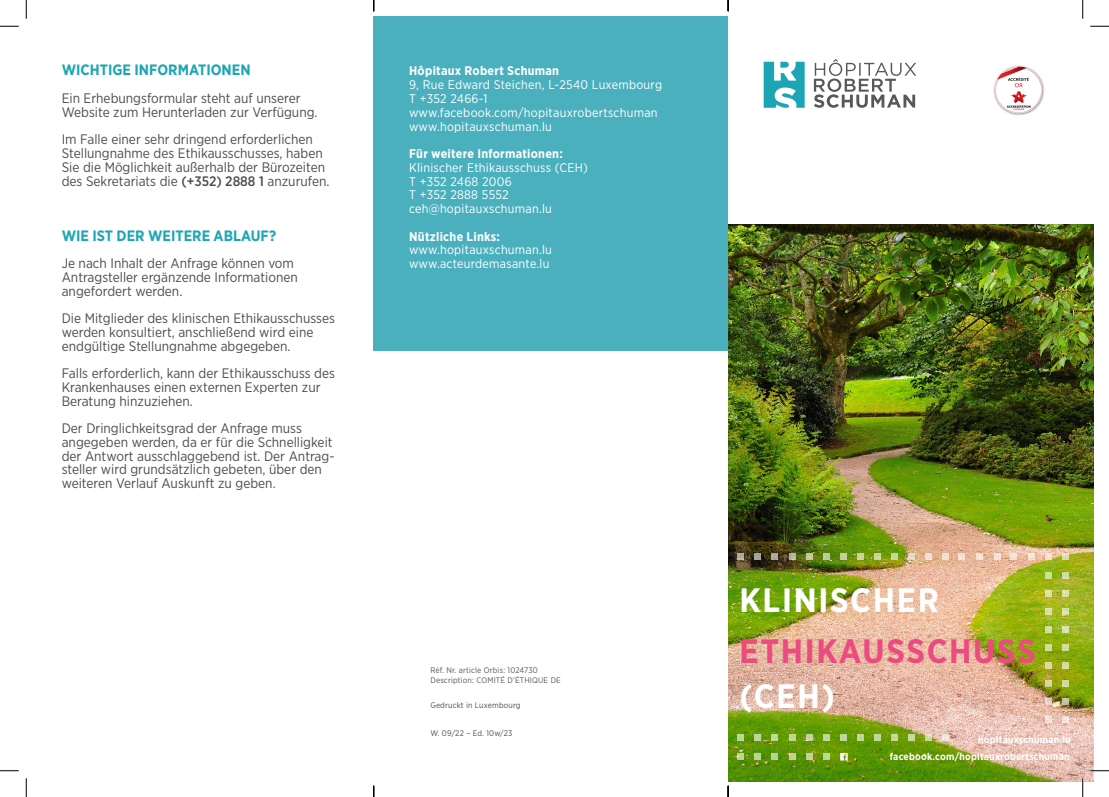
<style>
.page{position:relative;width:1109px;height:797px;background:#fff}
.page>*{position:absolute;margin:0;border:0;box-sizing:border-box;transform-origin:0 0}
._00_Headline_Flyer{font:700 33.75px "Gotham Narrow";letter-spacing:.05em;color:#fff}
._00_Headline_Flyer-2{font:700 33.75px "Gotham Narrow";letter-spacing:.05em;color:#ec4b80}
._01_HH1_blau{font:700 15px "Gotham Narrow";color:#1ca6b5}
._02_body{font:13.75px/13.8px "Gotham Narrow";color:#494f51}
._02_body_white{font:12.5px "Gotham Narrow";letter-spacing:.02em;color:#fff}
._02_body_white-2{font:700 12.5px "Gotham Narrow";letter-spacing:.02em;color:#fff}
._03_body{font:700 10px "Gotham Narrow";letter-spacing:.02em;color:#fff}
.t1{font:8.12px "Gotham Narrow";letter-spacing:.02em;color:#57585a}
._03_Fussnote{font:8.12px "Gotham Narrow";letter-spacing:.02em;color:#494f51}
.s1{font-weight:500}
</style>
<div class="page">
<img style="left:728px;top:224px;width:365px;height:557px">
<div style="left:737px;top:734px;width:6px;height:7px;background:#bbd69a"></div>
<svg style="left:737px;top:753px;width:6px;height:6px"></svg>
<svg style="left:737px;top:553px;width:6px;height:7px"></svg>
<div style="left:754px;top:734px;width:6px;height:7px;background:#bdd69a"></div>
<svg style="left:754px;top:753px;width:6px;height:6px"></svg>
<div style="left:771px;top:734px;width:7px;height:7px;background:#bfd69a"></div>
<div style="left:754px;top:553px;width:6px;height:7px;background:#a6a49d"></div>
<div style="left:771px;top:753px;width:7px;height:6px;background:#b5d19a"></div>
<div style="left:789px;top:734px;width:6px;height:7px;background:#bdd699"></div>
<svg style="left:789px;top:753px;width:6px;height:6px"></svg>
<div style="left:771px;top:553px;width:7px;height:7px;background:#afab9e"></div>
<svg style="left:806px;top:734px;width:6px;height:7px"></svg>
<div style="left:823px;top:734px;width:6px;height:7px;background:#bfd69a"></div>
<svg style="left:806px;top:753px;width:6px;height:6px"></svg>
<svg style="left:823px;top:753px;width:6px;height:6px"></svg>
<svg style="left:789px;top:553px;width:6px;height:7px"></svg>
<div style="left:840px;top:734px;width:6px;height:7px;background:#bdd699"></div>
<div style="left:857px;top:734px;width:6px;height:7px;background:#bcd599"></div>
<div style="left:874px;top:734px;width:6px;height:7px;background:#c1d69a"></div>
<div style="left:806px;top:553px;width:6px;height:7px;background:#c4cb9d"></div>
<div style="left:891px;top:734px;width:6px;height:7px;background:#c4d799"></div>
<div style="left:1062px;top:716px;width:6px;height:7px;background:#f5e3dd"></div>
<svg style="left:1062px;top:698px;width:6px;height:6px"></svg>
<div style="left:823px;top:553px;width:6px;height:7px;background:#bccc9d"></div>
<svg style="left:1062px;top:644px;width:6px;height:6px"></svg>
<div style="left:908px;top:734px;width:6px;height:7px;background:#c7d89a"></div>
<svg style="left:1062px;top:625px;width:6px;height:7px"></svg>
<svg style="left:925px;top:734px;width:6px;height:7px"></svg>
<svg style="left:1045px;top:716px;width:6px;height:7px"></svg>
<div style="left:1062px;top:662px;width:6px;height:7px;background:#d8db99"></div>
<div style="left:1062px;top:680px;width:6px;height:7px;background:#cfdb9b"></div>
<div style="left:1062px;top:571px;width:6px;height:7px;background:#cedb9e"></div>
<svg style="left:1062px;top:553px;width:6px;height:7px"></svg>
<div style="left:942px;top:734px;width:6px;height:7px;background:#f3e4db"></div>
<div style="left:840px;top:553px;width:6px;height:7px;background:#becd9b"></div>
<svg style="left:1062px;top:590px;width:6px;height:6px"></svg>
<svg style="left:1062px;top:608px;width:6px;height:7px"></svg>
<svg style="left:1045px;top:698px;width:6px;height:6px"></svg>
<svg style="left:1045px;top:644px;width:6px;height:6px"></svg>
<div style="left:857px;top:553px;width:6px;height:7px;background:#c9d49b"></div>
<div style="left:1045px;top:625px;width:6px;height:7px;background:#d2df9d"></div>
<div style="left:1045px;top:662px;width:6px;height:7px;background:#dddaa4"></div>
<svg style="left:1045px;top:680px;width:6px;height:7px"></svg>
<div style="left:1045px;top:571px;width:6px;height:7px;background:#cfdf9b"></div>
<div style="left:1045px;top:553px;width:6px;height:7px;background:#f6e0d2"></div>
<svg style="left:1045px;top:590px;width:6px;height:6px"></svg>
<div style="left:1045px;top:608px;width:6px;height:7px;background:#dadea3"></div>
<svg style="left:874px;top:553px;width:6px;height:7px"></svg>
<svg style="left:1027px;top:553px;width:6px;height:7px"></svg>
<div style="left:891px;top:553px;width:6px;height:7px;background:#c3d69a"></div>
<div style="left:1010px;top:553px;width:6px;height:7px;background:#f7e1d7"></div>
<div style="left:994px;top:553px;width:6px;height:7px;background:#f7e3d8"></div>
<svg style="left:908px;top:553px;width:6px;height:7px"></svg>
<div style="left:976px;top:553px;width:6px;height:7px;background:#f5e1d7"></div>
<div style="left:958px;top:553px;width:6px;height:7px;background:#f5e2d6"></div>
<div style="left:942px;top:553px;width:6px;height:7px;background:#f3dfd2"></div>
<div style="left:925px;top:553px;width:6px;height:7px;background:#f4ded1"></div>
<div style="left:373px;top:16px;width:355px;height:334px;background:#4bb0be"></div>
<svg style="left:763px;top:62px;width:41px;height:46px"></svg>
<svg style="left:813px;top:59px;width:103px;height:49px"></svg>
<svg style="left:840px;top:753px;width:7px;height:7px"></svg>
<img style="left:735px;top:567px;width:305px;height:161px">
<img style="left:993px;top:66px;width:51px;height:50px">
<svg style="left:0;top:25px;width:19px;height:2px"></svg>
<svg style="left:1090px;top:25px;width:18px;height:2px"></svg>
<svg style="left:0;top:770px;width:19px;height:1px"></svg>
<svg style="left:1090px;top:770px;width:18px;height:1px"></svg>
<svg style="left:25px;top:0;width:2px;height:19px"></svg>
<svg style="left:25px;top:778px;width:2px;height:19px"></svg>
<svg style="left:1082px;top:0;width:1px;height:19px"></svg>
<svg style="left:1081px;top:778px;width:2px;height:19px"></svg>
<svg style="left:373px;top:785px;width:1px;height:12px"></svg>
<svg style="left:727px;top:0;width:2px;height:11px"></svg>
<svg style="left:727px;top:785px;width:2px;height:12px"></svg>
<p class="_01_HH1_blau" style="left:62px;top:61px;width:190px">WICHTIGE INFORMATIONEN</p>
<p class="_02_body" style="left:62px;top:91px;width:257px">Ein Erhebungsformular steht auf unserer<br>Website zum Herunterladen zur Verfügung.</p>
<p class="_02_body" style="left:62px;top:132px;width:269px">Im Falle einer sehr dringend erforderlichen Stellungnahme des Ethikausschusses, haben Sie die Möglichkeit außerhalb der Bürozeiten des Sekretariats die <span class="s1">(+352) 2888 1</span> anzurufen.</p>
<p class="_01_HH1_blau" style="left:62px;top:226px;width:216px">WIE IST DER WEITERE ABLAUF?</p>
<p class="_02_body" style="left:62px;top:256px;width:238px">Je nach Inhalt der Anfrage können vom<br>Antragsteller ergänzende Informationen angefordert werden.</p>
<p class="_02_body" style="left:62px;top:311px;width:275px">Die Mitglieder des klinischen Ethikausschusses werden konsultiert, anschließend wird eine endgültige Stellungnahme abgegeben.</p>
<p class="_02_body" style="left:62px;top:366px;width:275px">Falls erforderlich, kann der Ethikausschuss des<br>Krankenhauses einen externen Experten zur<br>Beratung hinzuziehen.</p>
<p class="_02_body" style="left:62px;top:421px;width:274px">Der Dringlichkeitsgrad der Anfrage muss angegeben werden, da er für die Schnelligkeit der Antwort ausschlaggebend ist. Der Antrag&shy;steller wird grundsätzlich gebeten, über den weiteren Verlauf Auskunft zu geben.</p>
<p class="_02_body_white-2" style="left:409px;top:63px;width:151px">Hôpitaux Robert Schuman</p>
<p class="_02_body_white" style="left:409px;top:77px;width:254px">9, Rue Edward Steichen, L-2540 Luxembourg</p>
<p class="_02_body_white" style="left:409px;top:91px;width:80px">T +352 2466-1</p>
<p class="_02_body_white" style="left:409px;top:105px;width:250px">www.facebook.com/hopitauxrobertschuman</p>
<p class="_02_body_white" style="left:409px;top:118px;width:144px">www.hopitauxschuman.lu</p>
<p class="_02_body_white-2" style="left:409px;top:146px;width:155px">Für weitere Informationen:</p>
<p class="_02_body_white" style="left:409px;top:160px;width:180px">Klinischer Ethikausschuss (CEH)</p>
<p class="_02_body_white" style="left:409px;top:173px;width:104px">T +352 2468 2006</p>
<p class="_02_body_white" style="left:409px;top:187px;width:101px">T +352 2888 5552</p>
<p class="_02_body_white" style="left:409px;top:201px;width:144px">ceh@hopitauxschuman.lu</p>
<p class="_02_body_white-2" style="left:409px;top:228px;width:92px">Nützliche Links:</p>
<p class="_02_body_white" style="left:409px;top:242px;width:144px">www.hopitauxschuman.lu</p>
<p class="_02_body_white" style="left:409px;top:256px;width:142px">www.acteurdemasante.lu</p>
<p class="t1" style="left:430px;top:665px;width:109px">Réf. Nr. article Orbis: 1024730</p>
<p class="t1" style="left:430px;top:675px;width:132px">Description: COMITÉ D’ÉTHIQUE DE</p>
<p class="_03_Fussnote" style="left:430px;top:700px;width:92px">Gedruckt in Luxembourg</p>
<p class="_03_Fussnote" style="left:430px;top:728px;width:84px">W. 09/22 – Ed. 10w/23</p>
<p class="_00_Headline_Flyer" style="left:739px;top:578px;width:201px">KLINISCHER</p>
<p class="_00_Headline_Flyer-2" style="left:739px;top:629px;width:297px">ETHIKAUSSCHUSS</p>
<p class="_00_Headline_Flyer" style="left:739px;top:674px;width:97px">(CEH)</p>
<p class="_03_body" style="left:978px;top:732px;width:94px">hopitauxschuman.lu</p>
<p class="_03_body" style="left:889px;top:750px;width:181px">facebook.com/hopitauxrobertschuman</p>
</div>
